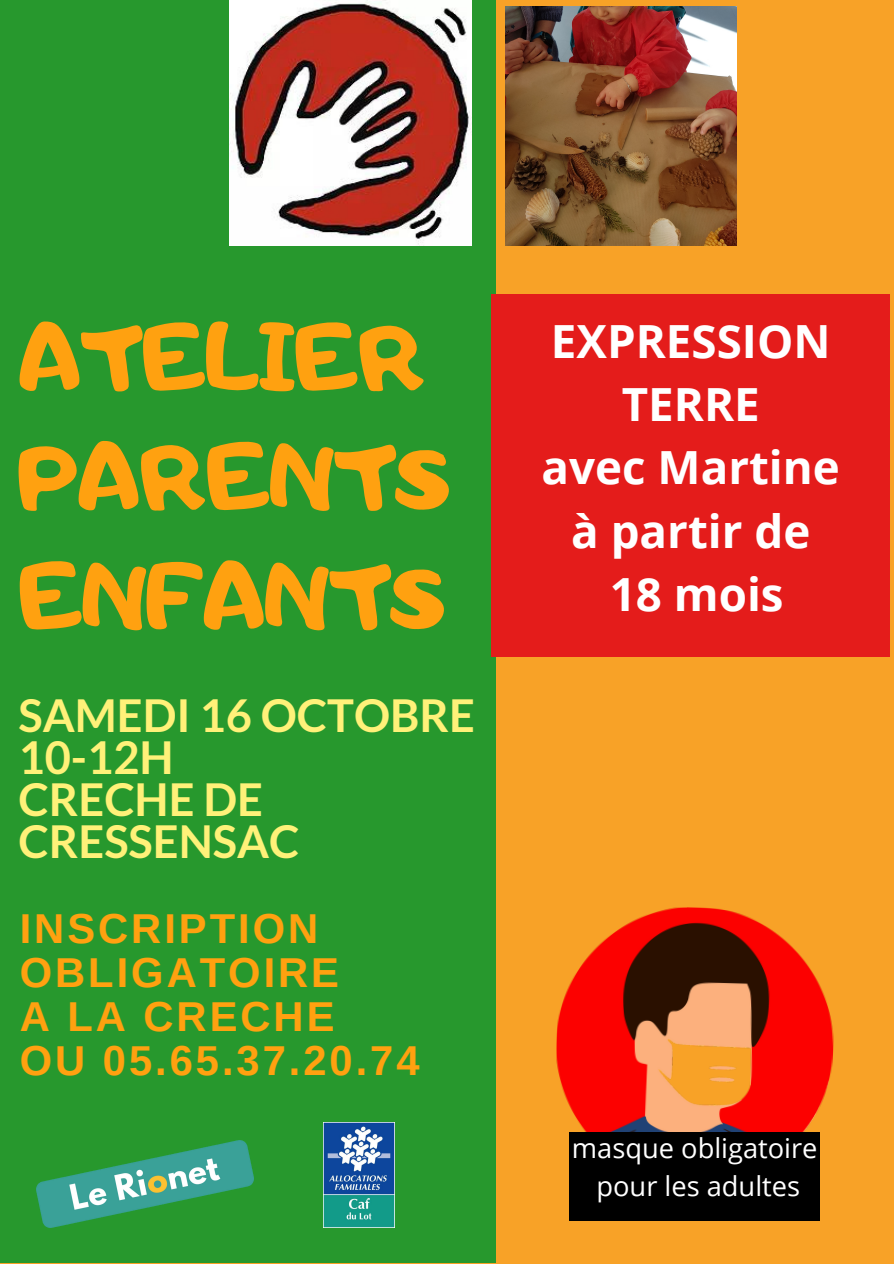
<style>
.page{position:relative;width:894px;height:1264px;background:#fff}
.page>*{position:absolute;margin:0;border:0;box-sizing:border-box;transform-origin:0 0}
.t1{font:110.1px/119.4px "Adigiana Extreme";color:#ffa110}
.t2{font:700 45.75px/63.2px "Open Sans";color:#fff;text-align:center}
.t3{font:700 45.15px/41.7px "Lato";color:#fff179}
.t4{font:700 41.7px "Arimo";letter-spacing:.07em;color:#ffa110}
.t5{font:27.3px "Open Sans";color:#fff}
</style>
<div class="page">
<div style="left:0;top:0;width:893px;height:1263px;background:#f8a227"></div>
<div style="left:0;top:0;width:495px;height:1262px;background:#27982d"></div>
<img style="left:324px;top:1122px;width:71px;height:105px">
<div style="left:491px;top:294px;width:398px;height:362px;background:#e41c1b"></div>
<img style="left:556px;top:907px;width:278px;height:279px">
<div style="left:569px;top:1131px;width:250px;height:89px;background:#000"></div>
<img style="left:36px;top:1140px;width:218px;height:86px">
<img style="left:505px;top:6px;width:230px;height:239px">
<img style="left:229px;top:0;width:242px;height:245px">
<p class="t1" style="left:19px;top:290px;width:407px">ATELIER</p>
<p class="t1" style="left:19px;top:409px;width:433px">PARENTS<br>ENFANTS</p>
<p class="t3" style="left:19px;top:694px;width:458px">SAMEDI 16 OCTOBRE</p>
<p class="t3" style="left:19px;top:735px;width:157px">10-12H</p>
<p class="t3" style="left:19px;top:777px;width:282px">CRECHE DE<br>CRESSENSAC</p>
<p class="t4" style="left:20px;top:905px;width:300px">INSCRIPTION</p>
<p class="t4" style="left:20px;top:949px;width:321px">OBLIGATOIRE</p>
<p class="t4" style="left:20px;top:992px;width:316px">A LA CRECHE</p>
<p class="t4" style="left:20px;top:1036px;width:401px">OU 05.65.37.20.74</p>
<p class="t2" style="left:551px;top:308px;width:281px">EXPRESSION<br>TERRE</p>
<p class="t2" style="left:541px;top:435px;width:300px">avec Martine</p>
<p class="t2" style="left:571px;top:498px;width:240px">à partir de</p>
<p class="t2" style="left:609px;top:561px;width:175px">18 mois</p>
<p class="t5" style="left:571px;top:1129px;width:247px">masque obligatoire</p>
<p class="t5" style="left:596px;top:1166px;width:205px">pour les adultes</p>
</div>
